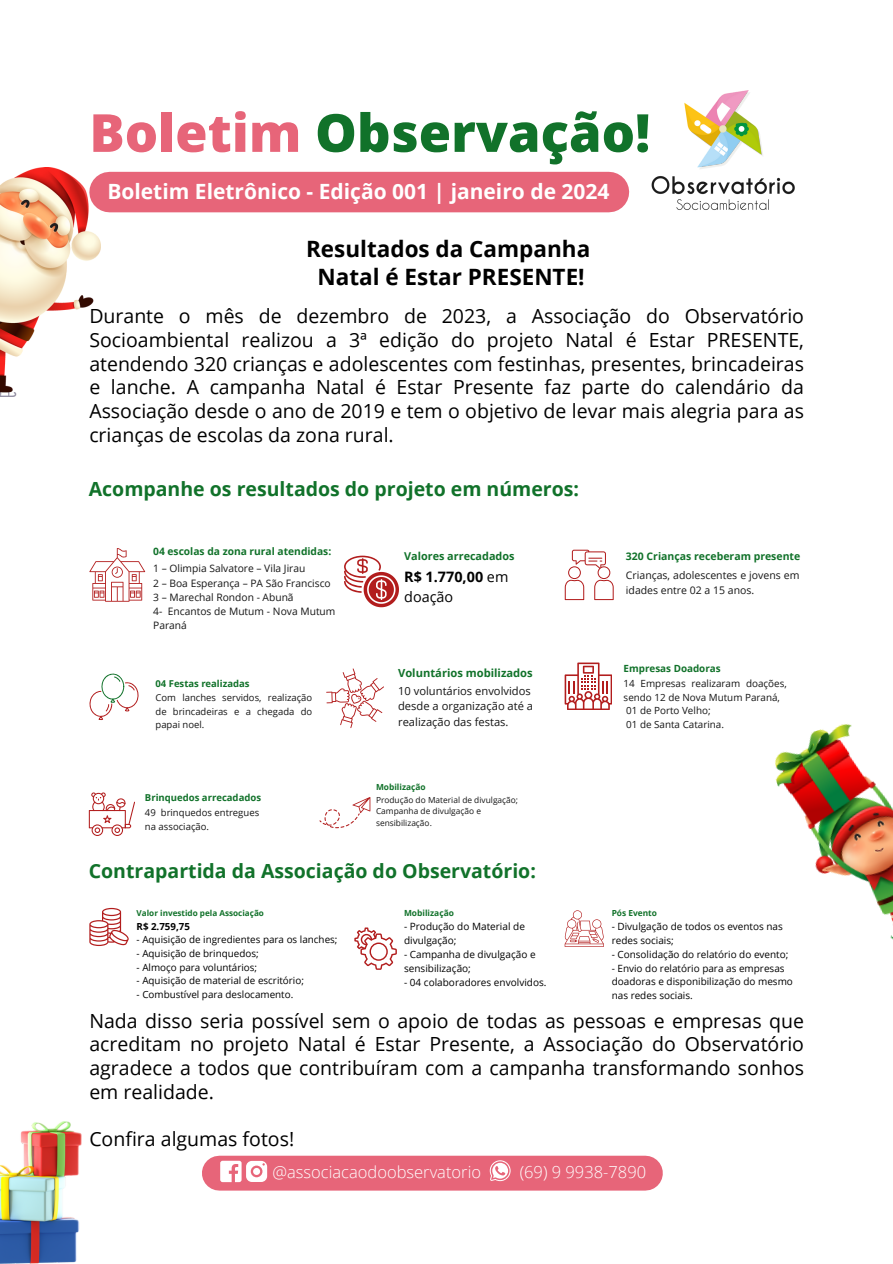
<style>
.page{position:relative;width:893px;height:1264px;background:#fff}
.page>*{position:absolute;margin:0;border:0;box-sizing:border-box;transform-origin:0 0}
.t1{font:800 52.5px "Open Sans";color:#11722a}
.t2{font:700 22.5px/28.2px "Open Sans";color:#000;text-align:center}
.t3{font:700 21px "Open Sans";color:#fff}
.t4{font:19.5px/23.7px "Open Sans";color:#000;text-align:justify}
.t5{font:700 19.5px "Open Sans";color:#11722a}
.t6{font:300 16.5px "Open Sans";color:#fff}
.t7{font:700 14.4px/20px "Open Sans";color:#000}
.t8{font:11.1px/15.5px "Open Sans";color:#161616}
.t9{font:700 11.1px "Open Sans";color:#11722a}
.t10{font:700 10.8px "Open Sans";color:#11722a}
.t11{font:10.5px/14.5px "Open Sans";color:#161616}
.t12{font:700 10.5px "Open Sans";color:#11722a}
.t13{font:10.2px/14.2px "Open Sans";color:#161616}
.t14{font:700 10.2px "Open Sans";color:#11722a}
.t15{font:10.05px/13.8px "Open Sans";color:#000}
.t16{font:9.9px/13.8px "Open Sans";color:#000}
.t17{font:9.9px/13.6px "Open Sans";color:#161616}
.t18{font:700 9.9px "Open Sans";color:#11722a}
.t19{font:700 9.75px "Open Sans";color:#000}
.t20{font:9.6px/13.2px "Open Sans";color:#161616}
.t21{font:700 9.6px "Open Sans";color:#11722a}
.t22{font:9.45px/13px "Open Sans";color:#161616;text-align:justify}
.t23{font:700 9.45px "Open Sans";color:#11722a}
.t24{font:8.4px/11.6px "Open Sans";color:#161616}
.t25{font:700 8.4px "Open Sans";color:#11722a}
.t26{font:700 8.1px "Open Sans";color:#11722a}
.s1{color:#e76579}
.s2{font-weight:400}
</style>
<div class="page">
<div style="left:110px;top:172px;width:499px;height:40px;background:#e76579"></div>
<img style="left:651px;top:90px;width:144px;height:120px">
<div style="left:219px;top:1155px;width:426px;height:35px;background:#e76579"></div>
<svg style="left:220px;top:1160px;width:47px;height:22px"></svg>
<svg style="left:489px;top:1160px;width:21px;height:21px"></svg>
<svg style="left:89px;top:548px;width:56px;height:53px"></svg>
<svg style="left:344px;top:555px;width:55px;height:52px"></svg>
<svg style="left:564px;top:549px;width:49px;height:51px"></svg>
<svg style="left:89px;top:673px;width:49px;height:47px"></svg>
<svg style="left:326px;top:668px;width:57px;height:60px"></svg>
<svg style="left:564px;top:662px;width:48px;height:47px"></svg>
<svg style="left:89px;top:792px;width:46px;height:44px"></svg>
<svg style="left:319px;top:797px;width:51px;height:31px"></svg>
<svg style="left:89px;top:907px;width:40px;height:39px"></svg>
<svg style="left:564px;top:910px;width:40px;height:36px"></svg>
<svg style="left:354px;top:927px;width:43px;height:42px"></svg>
<img style="left:0;top:167px;width:100px;height:230px">
<img style="left:775px;top:724px;width:117px;height:215px">
<img style="left:0;top:1121px;width:81px;height:142px">
<h1 class="t1" style="left:89px;top:96px;width:562px"><span class="s1">Boletim</span> Observação!</h1>
<p class="t3" style="left:107px;top:176px;width:503px">Boletim Eletrônico - Edição 001 | janeiro de 2024</p>
<h4 class="t2" style="left:306px;top:234px;width:286px">Resultados da Campanha<br>Natal é Estar PRESENTE!</h4>
<h3 class="t4" style="left:89px;top:304px;width:716px">Durante o mês de dezembro de 2023, a Associação do Observatório Socioambiental realizou a 3ª edição do projeto Natal é Estar PRESENTE, atendendo 320 crianças e adolescentes com festinhas, presentes, brincadeiras e lanche. A campanha Natal é Estar Presente faz parte do calendário da Associação desde o ano de 2019 e tem o objetivo de levar mais alegria para as crianças de escolas da zona rural.</h3>
<p class="t5" style="left:89px;top:474px;width:492px">Acompanhe os resultados do projeto em números:</p>
<p class="t14" style="left:153px;top:544px;width:180px">04 escolas da zona rural atendidas:</p>
<p class="t13" style="left:153px;top:561px;width:154px">1 – Olimpia Salvatore – Vila Jirau</p>
<p class="t13" style="left:153px;top:575px;width:179px">2 – Boa Esperança – PA São Francisco</p>
<p class="t13" style="left:153px;top:589px;width:142px">3 – Marechal Rondon - Abunã</p>
<p class="t13" style="left:153px;top:604px;width:184px">4- Encantos de Mutum - Nova Mutum<br>Paraná</p>
<h6 class="t23" style="left:155px;top:676px;width:95px">04 Festas realizadas</h6>
<p class="t22" style="left:155px;top:691px;width:158px">Com lanches servidos, realização de brincadeiras e a chegada do papai noel.</p>
<p class="t10" style="left:404px;top:548px;width:112px">Valores arrecadados</p>
<p class="t12" style="left:626px;top:548px;width:176px">320 Crianças receberam presente</p>
<p class="t11" style="left:626px;top:568px;width:175px">Crianças, adolescentes e jovens em idades entre 02 a 15 anos.</p>
<p class="t7" style="left:404px;top:566px;width:106px">R$ 1.770,00 <span class="s2">em doação</span></p>
<p class="t9" style="left:398px;top:665px;width:136px">Voluntários mobilizados</p>
<p class="t8" style="left:398px;top:682px;width:136px">10 voluntários envolvidos desde a organização até a realização das festas.</p>
<p class="t18" style="left:623px;top:661px;width:99px">Empresas Doadoras</p>
<p class="t17" style="left:623px;top:676px;width:165px">14 Empresas realizaram doações, sendo 12 de Nova Mutum Paraná,</p>
<p class="t17" style="left:626px;top:703px;width:86px">01 de Porto Velho;</p>
<p class="t17" style="left:626px;top:717px;width:99px">01 de Santa Catarina.</p>
<p class="t25" style="left:376px;top:780px;width:51px">Mobilização</p>
<p class="t24" style="left:376px;top:793px;width:144px">Produção do Material de divulgação;</p>
<p class="t24" style="left:376px;top:805px;width:106px">Campanha de divulgação e sensibilização.</p>
<p class="t5" style="left:89px;top:857px;width:448px">Contrapartida da Associação do Observatório:</p>
<p class="t21" style="left:145px;top:791px;width:118px">Brinquedos arrecadados</p>
<p class="t20" style="left:145px;top:806px;width:116px">49 brinquedos entregues na associação.</p>
<p class="t26" style="left:137px;top:906px;width:129px">Valor investido pela Associação</p>
<p class="t19" style="left:137px;top:919px;width:55px">R$ 2.759,75</p>
<p class="t16" style="left:137px;top:932px;width:202px">- Aquisição de ingredientes para os lanches;</p>
<h3 class="t16" style="left:137px;top:946px;width:124px">- Aquisição de brinquedos;</h3>
<p class="t16" style="left:137px;top:959px;width:122px">- Almoço para voluntários;</p>
<p class="t16" style="left:137px;top:973px;width:169px">- Aquisição de material de escritório;</p>
<p class="t16" style="left:137px;top:987px;width:158px">- Combustível para deslocamento.</p>
<p class="t25" style="left:404px;top:906px;width:51px">Mobilização</p>
<p class="t15" style="left:404px;top:919px;width:122px">- Produção do Material de divulgação;</p>
<p class="t15" style="left:404px;top:947px;width:133px">- Campanha de divulgação e sensibilização;</p>
<p class="t15" style="left:404px;top:974px;width:144px">- 04 colaboradores envolvidos.</p>
<p class="t25" style="left:611px;top:906px;width:47px">Pós Evento</p>
<p class="t16" style="left:611px;top:919px;width:173px">- Divulgação de todos os eventos nas redes sociais;</p>
<p class="t16" style="left:611px;top:947px;width:178px">- Consolidação do relatório do evento;</p>
<p class="t16" style="left:611px;top:960px;width:183px">- Envio do relatório para as empresas doadoras e disponibilização do mesmo nas redes sociais.</p>
<p class="t4" style="left:89px;top:1008px;width:716px">Nada disso seria possível sem o apoio de todas as pessoas e empresas que acreditam no projeto Natal é Estar Presente, a Associação do Observatório agradece a todos que contribuíram com a campanha transformando sonhos em realidade.</p>
<p class="t4" style="left:89px;top:1126px;width:206px">Confira algumas fotos!</p>
<h2 class="t6" style="left:272px;top:1159px;width:210px">@associacaodoobservatorio</h2>
<h2 class="t6" style="left:519px;top:1159px;width:128px">(69) 9 9938-7890</h2>
</div>
